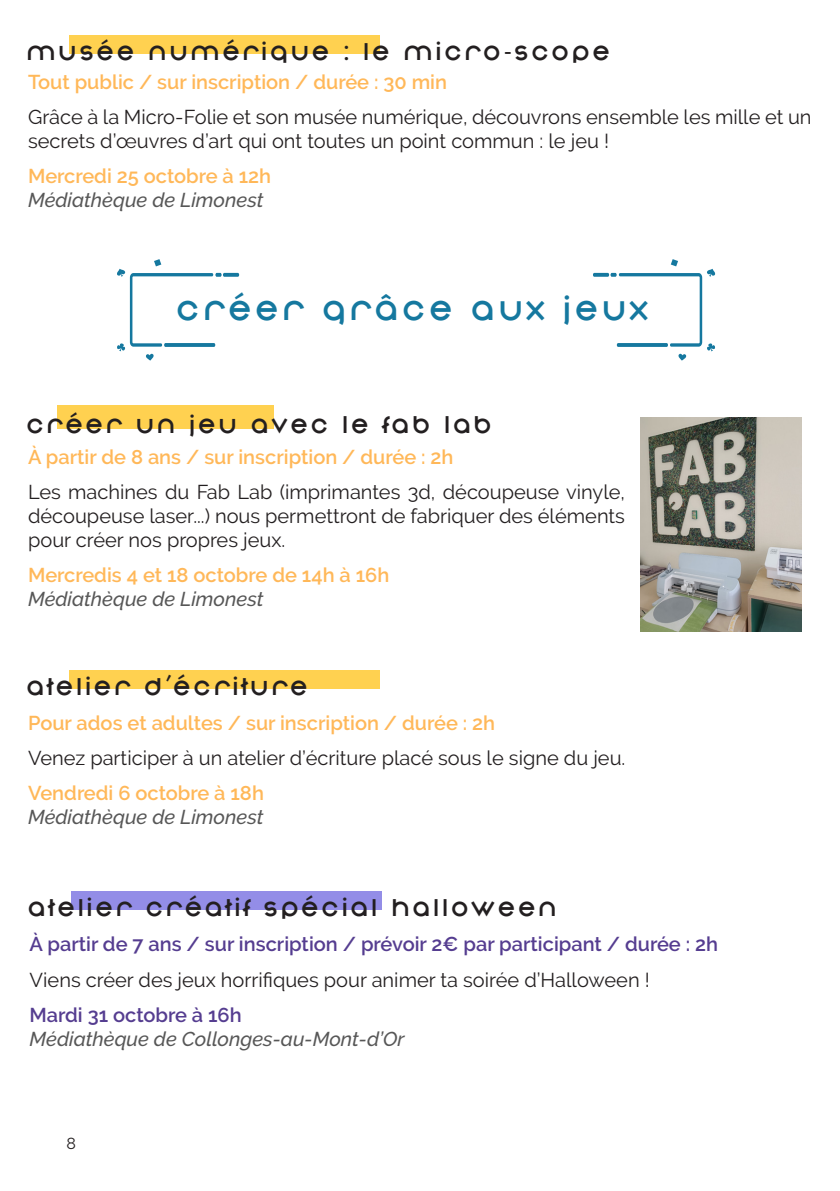
<style>
.page{position:relative;width:840px;height:1191px;background:#fff}
.page>*{position:absolute;margin:0;border:0;box-sizing:border-box;transform-origin:0 0}
.t1{font:700 32px "Nonchalance";color:#15789f}
.t2{font:700 24px "Nonchalance";color:#231f20}
.t3{font:20px/24px "Raleway";color:#231f20}
.t4{font:600 20px "Raleway";color:#ffb859}
.t5{font:italic 500 20px "Raleway";color:#575757}
.t6{font:600 20px "Raleway";color:#553d90}
.t7{font:16px "Raleway";color:#231f20}
</style>
<div class="page">
<div style="left:70px;top:35px;width:310px;height:18px;background:#ffd150"></div>
<div style="left:70px;top:670px;width:310px;height:18px;background:#ffd150"></div>
<div style="left:71px;top:891px;width:310px;height:19px;background:#938de7"></div>
<div style="left:57px;top:405px;width:217px;height:24px;background:#ffd150"></div>
<img style="left:640px;top:417px;width:160px;height:214px">
<svg style="left:592px;top:273px;width:16px;height:4px"></svg>
<svg style="left:610px;top:259px;width:104px;height:101px"></svg>
<svg style="left:223px;top:273px;width:16px;height:4px"></svg>
<svg style="left:117px;top:259px;width:104px;height:101px"></svg>
<p class="t2" style="left:28px;top:38px;width:587px">MUSÉE NUMÉRIQUE : LE MICRO-SCOPE</p>
<p class="t4" style="left:28px;top:70px;width:420px">Tout public / sur inscription / durée : 30 min</p>
<p class="t3" style="left:28px;top:105px;width:784px">Grâce à la Micro-Folie et son musée numérique, découvrons ensemble les mille et un secrets d’œuvres d’art qui ont toutes un point commun : le jeu !</p>
<p class="t4" style="left:28px;top:165px;width:244px">Mercredi 25 octobre à 12h</p>
<p class="t5" style="left:28px;top:189px;width:237px">Médiathèque de Limonest</p>
<p class="t1" style="left:178px;top:291px;width:476px">CRÉER GRÂCE AUX JEUX</p>
<p class="t2" style="left:28px;top:411px;width:469px">CRÉER UN JEU AVEC LE FAB LAB</p>
<p class="t4" style="left:28px;top:445px;width:427px">À partir de 8 ans / sur inscription / durée : 2h</p>
<p class="t3" style="left:28px;top:480px;width:598px;text-align:justify">Les machines du Fab Lab (imprimantes 3d, découpeuse vinyle, découpeuse laser...) nous permettront de fabriquer des éléments pour créer nos propres jeux.</p>
<p class="t4" style="left:28px;top:564px;width:362px">Mercredis 4 et 18 octobre de 14h à 16h</p>
<p class="t5" style="left:28px;top:588px;width:237px">Médiathèque de Limonest</p>
<p class="t2" style="left:28px;top:673px;width:285px">ATELIER D’ÉCRITURE</p>
<p class="t4" style="left:28px;top:711px;width:468px">Pour ados et adultes / sur inscription / durée : 2h</p>
<p class="t3" style="left:28px;top:746px;width:598px">Venez participer à un atelier d’écriture placé sous le signe du jeu.</p>
<p class="t4" style="left:28px;top:781px;width:237px">Vendredi 6 octobre à 18h</p>
<p class="t5" style="left:28px;top:805px;width:237px">Médiathèque de Limonest</p>
<p class="t2" style="left:30px;top:895px;width:532px">ATELIER CRÉATIF SPÉCIAL HALLOWEEN</p>
<p class="t6" style="left:30px;top:932px;width:689px">À partir de 7 ans / sur inscription / prévoir 2€ par participant / durée : 2h</p>
<p class="t3" style="left:30px;top:967px;width:621px">Viens créer des jeux horrifiques pour animer ta soirée d’Halloween !</p>
<p class="t6" style="left:30px;top:1003px;width:213px">Mardi 31 octobre à 16h</p>
<p class="t5" style="left:30px;top:1027px;width:376px">Médiathèque de Collonges-au-Mont-d’Or</p>
<p class="t7" style="left:66px;top:1134px;width:11px">8</p>
</div>
